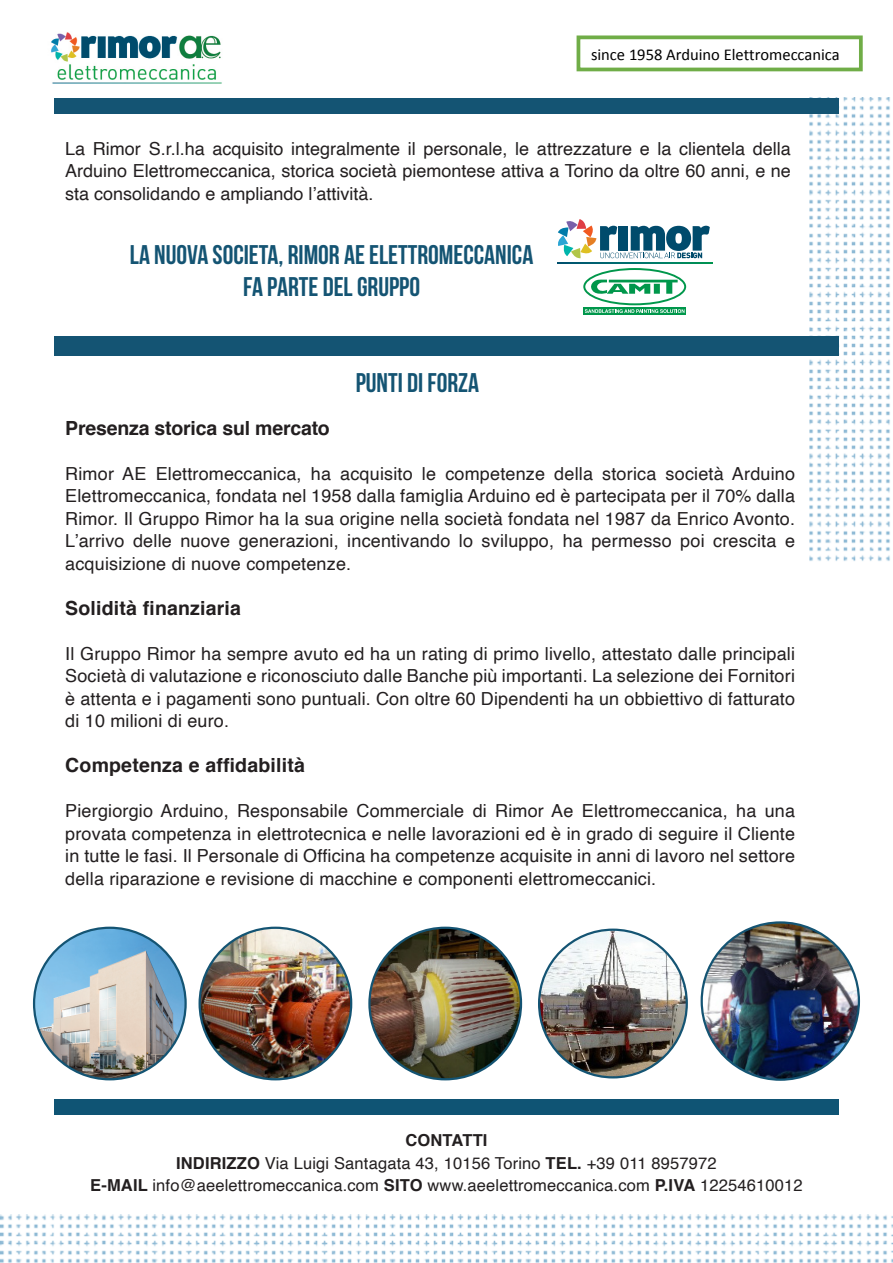
<style>
.page{position:relative;width:893px;height:1263px;background:#fff}
.page>*{position:absolute;margin:0;border:0;box-sizing:border-box;transform-origin:0 0}
.t1{font:27px "Bebas Neue";color:#145473}
.t2{font:700 19.5px "Helvetica";letter-spacing:.01em;color:#231f20}
.t3{font:700 19.5px "Helvetica";letter-spacing:-.01em;color:#231f20}
.t4{font:18px/22.5px "Helvetica";letter-spacing:.01em;color:#231f20;text-align:justify}
.t5{font:16.5px "Helvetica";letter-spacing:.01em;color:#231f20}
.t6{font:16.5px "Calibri";color:#000}
.t7{font:700 16.5px "Helvetica";letter-spacing:.01em;color:#231f20}
.s1{font-weight:700}
</style>
<div class="page">
<img style="left:810px;top:97px;width:80px;height:464px">
<div style="left:54px;top:336px;width:785px;height:19px;background:#145473"></div>
<div style="left:54px;top:98px;width:785px;height:16px;background:#145473"></div>
<img style="left:702px;top:922px;width:157px;height:158px;border-radius:79px">
<img style="left:34px;top:928px;width:152px;height:151px;border-radius:76px">
<img style="left:369px;top:928px;width:152px;height:151px;border-radius:76px">
<img style="left:200px;top:928px;width:151px;height:151px">
<img style="left:539px;top:930px;width:148px;height:147px;border-radius:74px">
<div style="left:54px;top:1099px;width:785px;height:16px;background:#0f5474"></div>
<img style="left:51px;top:32px;width:171px;height:52px">
<div style="left:577px;top:35px;width:286px;height:36px;border:4px solid #70ad47"></div>
<img style="left:0;top:1214px;width:893px;height:49px">
<svg style="left:558px;top:219px;width:152px;height:39px"></svg>
<div style="left:583px;top:307px;width:103px;height:8px;background:#00974b"></div>
<svg style="left:583px;top:268px;width:103px;height:45px"></svg>
<svg style="left:558px;top:263px;width:154px;height:1px"></svg>
<p class="t6" style="left:591px;top:43px;width:250px">since 1958 Arduino Elettromeccanica</p>
<p class="t4" style="left:65px;top:137px;width:727px">La Rimor S.r.l.ha acquisito integralmente il personale, le attrezzature e la clientela della Arduino Elettromeccanica, storica società piemontese attiva a Torino da oltre 60 anni, e ne sta consolidando e ampliando l’attività.</p>
<p class="t1" style="left:130px;top:240px;width:405px">LA NUOVA SOCIETA, RIMOR AE ELETTROMECCANICA</p>
<p class="t1" style="left:243px;top:272px;width:178px">FA PARTE DEL GRUPPO</p>
<p class="t1" style="left:356px;top:368px;width:125px">PUNTI DI FORZA</p>
<p class="t3" style="left:65px;top:412px;width:266px">Presenza storica sul mercato</p>
<p class="t4" style="left:65px;top:463px;width:731px">Rimor AE Elettromeccanica, ha acquisito le competenze della storica società Arduino Elettromeccanica, fondata nel 1958 dalla famiglia Arduino ed è partecipata per il 70% dalla Rimor. Il Gruppo Rimor ha la sua origine nella società fondata nel 1987 da Enrico Avonto.<br>L’arrivo delle nuove generazioni, incentivando lo sviluppo, ha permesso poi crescita e acquisizione di nuove competenze.</p>
<p class="t2" style="left:65px;top:592px;width:177px">Solidità finanziaria</p>
<p class="t4" style="left:65px;top:643px;width:731px">Il Gruppo Rimor ha sempre avuto ed ha un rating di primo livello, attestato dalle principali Società di valutazione e riconosciuto dalle Banche più importanti. La selezione dei Fornitori è attenta e i pagamenti sono puntuali. Con oltre 60 Dipendenti ha un obbiettivo di fatturato di 10 milioni di euro.</p>
<p class="t2" style="left:65px;top:750px;width:241px">Competenza e affidabilità</p>
<p class="t4" style="left:65px;top:800px;width:731px">Piergiorgio Arduino, Responsabile Commerciale di Rimor Ae Elettromeccanica, ha una provata competenza in elettrotecnica e nelle lavorazioni ed è in grado di seguire il Cliente in tutte le fasi. Il Personale di Officina ha competenze acquisite in anni di lavoro nel settore della riparazione e revisione di macchine e componenti elettromeccanici.</p>
<p class="t7" style="left:405px;top:1127px;width:84px">CONTATTI</p>
<p class="t5" style="left:176px;top:1150px;width:542px"><span class="s1">INDIRIZZO</span> Via Luigi Santagata 43, 10156 Torino <span class="s1">TEL.</span> +39 011 8957972</p>
<p class="t5" style="left:90px;top:1173px;width:714px"><span class="s1">E-MAIL</span> info@aeelettromeccanica.com <span class="s1">SITO</span> www.aeelettromeccanica.com <span class="s1">P.IVA</span> 12254610012</p>
</div>
